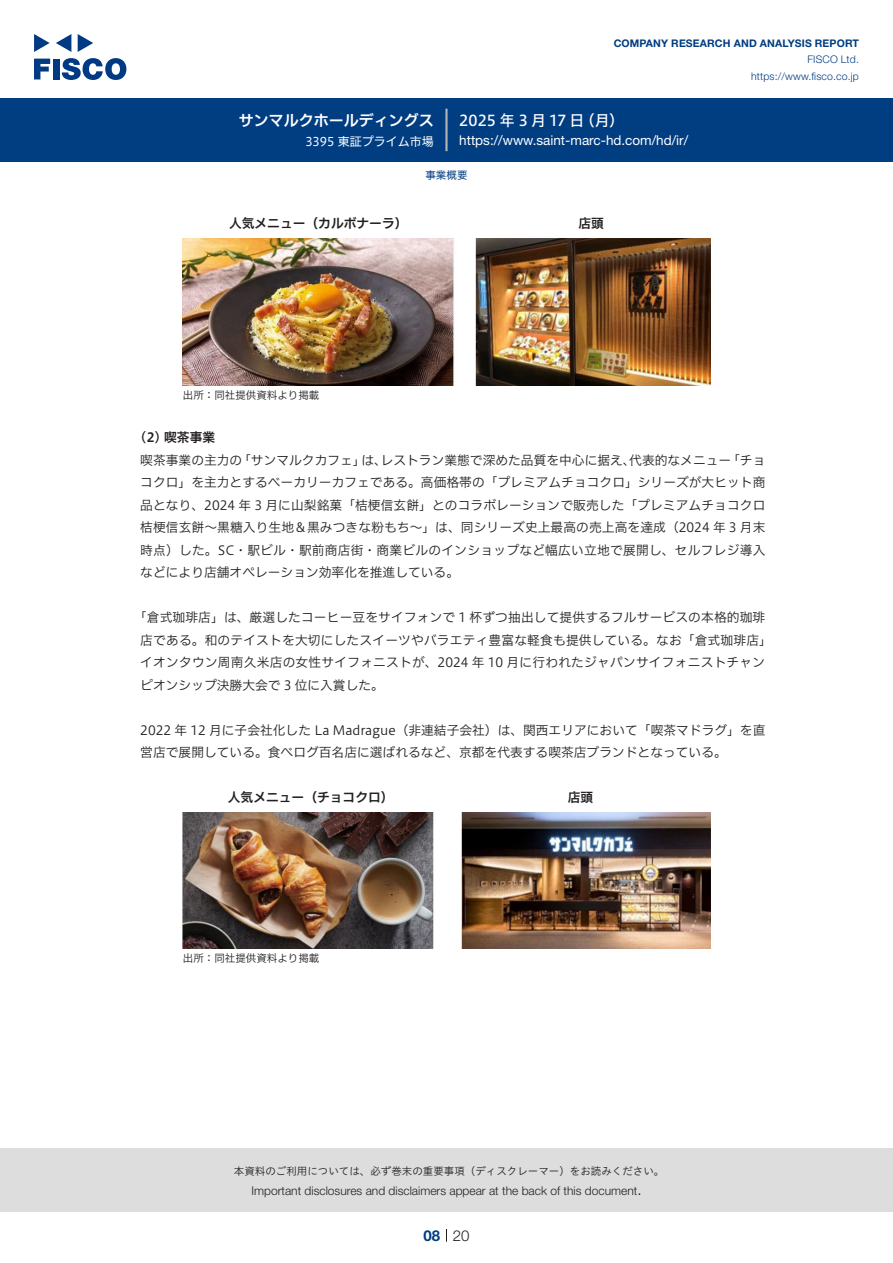
<style>
.page{position:relative;width:893px;height:1263px;background:#fff}
.page>*{position:absolute;margin:0;border:0;box-sizing:border-box;transform-origin:0 0}
.t1{font:15px "Hiragino UD Sans F Std N W5";letter-spacing:.005em;color:#fff}
.t2{font:15px "Hiragino UD Sans F Std N W6";color:#fff}
.t3{font:300 15px "Helvetica Neue LT Std";color:#231f20}
.t4{font:700 15px "Helvetica Neue LT Std";color:#003d81}
.t5{font:13.5px "Helvetica Neue LT Std";color:#fff}
.t6{font:12.75px/22.5px "Hiragino UD Sans F Std N W3";letter-spacing:.005em;color:#231f20}
.t7{font:12.75px "Hiragino UD Sans F Std N W6";color:#231f20}
.t8{font:300 12px "Helvetica Neue LT Std";color:#231f20}
.t9{font:12px "Hiragino UD Sans F Std N W4";color:#fff}
.t10{font:10.5px "Hiragino UD Sans Std W3";color:#231f20}
.t11{font:700 10.5px "Helvetica Neue LT Std";letter-spacing:.015em;color:#003d81}
.t12{font:300 10.5px/16.5px "Helvetica Neue LT Std";letter-spacing:.015em;color:#003d81;text-align:right}
.t13{font:10.5px "Hiragino UD Sans F Std N W3";color:#231f20}
.t14{font:10.5px "Hiragino UD Sans F Std N W4";color:#003d81}
</style>
<div class="page">
<div style="left:0;top:1148px;width:893px;height:64px;background:#ddd"></div>
<svg style="left:34px;top:59px;width:16px;height:20px"></svg>
<div style="left:53px;top:59px;width:6px;height:20px;background:#003a83"></div>
<svg style="left:62px;top:58px;width:64px;height:22px"></svg>
<svg style="left:34px;top:34px;width:16px;height:18px"></svg>
<svg style="left:78px;top:34px;width:15px;height:18px"></svg>
<svg style="left:56px;top:34px;width:15px;height:18px"></svg>
<div style="left:0;top:98px;width:893px;height:64px;background:#003d81"></div>
<hr style="left:445px;top:109px;width:3px;height:42px;background:#b5b5b6">
<svg style="left:446px;top:1229px;width:1px;height:13px"></svg>
<img style="left:183px;top:238px;width:527px;height:148px">
<img style="left:183px;top:812px;width:527px;height:136px">
<p class="t2" style="left:239px;top:109px;width:197px">サンマルクホールディングス</p>
<p class="t9" style="left:305px;top:132px;width:130px">3395 東証プライム市場</p>
<p class="t11" style="left:614px;top:37px;width:247px">COMPANY RESEARCH AND ANALYSIS REPORT</p>
<p class="t12" style="left:751px;top:51px;width:109px">FISCO Ltd. https://www.fisco.co j p.</p>
<p class="t1" style="left:459px;top:109px;width:127px">2025 年 3 月 17 日</p>
<p class="t1" style="left:580px;top:109px;width:46px">（月(</p>
<p class="t5" style="left:459px;top:132px;width:231px">https://www.saint-marc-hd.com/ h d /i r/</p>
<p class="t7" style="left:229px;top:214px;width:180px">人気メニュー（カルボナーラ）</p>
<p class="t14" style="left:425px;top:167px;width:43px">事業概要</p>
<p class="t13" style="left:183px;top:387px;width:138px">出所：同社提供資料より掲載</p>
<p class="t7" style="left:140px;top:428px;width:76px">2( ) 喫茶事業</p>
<p class="t7" style="left:578px;top:214px;width:27px">店頭</p>
<p class="t6" style="left:381px;top:448px;width:256px">レストラン業態で深めた品質を中心に据え、</p>
<p class="t6" style="left:140px;top:448px;width:627px">喫茶事業の主力の<br>コクロ」を主力とするベーカリーカフェである。高価格帯の「プレミアムチョコクロ」シリーズが大ヒット商品となり、2024 年 3 月に山梨銘菓「桔梗信玄餅」とのコラボレーションで販売した「プレミアムチョコクロ桔梗信玄餅～黒糖入り生地＆黒みつきな粉もち～」は、同シリーズ史上最高の売上高を達成（2024 年 3 月末時点）した。SC・駅ビル・駅前商店街・商業ビルのインショップなど幅広い立地で展開し、セルフレジ導入などにより店舗オペレーション効率化を推進している。</p>
<p class="t6" style="left:140px;top:606px;width:633px;text-indent:-6px">「倉式珈琲店」は、厳選したコーヒー豆をサイフォンで 1 杯ずつ抽出して提供するフルサービスの本格的珈琲店である。和のテイストを大切にしたスイーツやバラエティ豊富な軽食も提供している。なお「倉式珈琲店「イオンタウン周南久米店の女性サイフォニストが、2024 年 10 月に行われたジャパンサイフォニストチャンピオンシップ決勝大会で 3 位に入賞した。</p>
<p class="t6" style="left:140px;top:718px;width:627px">2022 年 12 月に子会社化した La Madrague（非連結子会社）は、関西エリアにおいて「喫茶マドラグ」を直営店で展開している。食べログ百名店に選ばれるなど、京都を代表する喫茶店ブランドとなっている。</p>
<p class="t7" style="left:568px;top:788px;width:27px">店頭</p>
<p class="t6" style="left:238px;top:448px;width:129px">「サンマルクカフェ」</p>
<p class="t6" style="left:727px;top:448px;width:40px">「チョ</p>
<p class="t6" style="left:629px;top:448px;width:103px">代表的なメニュー</p>
<p class="t6" style="left:362px;top:448px;width:27px">は、</p>
<p class="t7" style="left:228px;top:788px;width:167px">人気メニュー（チョコクロ）</p>
<p class="t13" style="left:183px;top:950px;width:138px">出所：同社提供資料より掲載</p>
<p class="t10" style="left:234px;top:1163px;width:432px">本資料のご利用については、必ず巻末の重要事項（ディスクレーマー）をお読みください。</p>
<p class="t3" style="left:637px;top:1180px;width:6px">.</p>
<p class="t8" style="left:251px;top:1183px;width:387px">Important disclosures and disclaimers appear at the back of this document</p>
<p class="t4" style="left:423px;top:1226px;width:18px">08</p>
<p class="t3" style="left:453px;top:1226px;width:18px">20</p>
</div>
